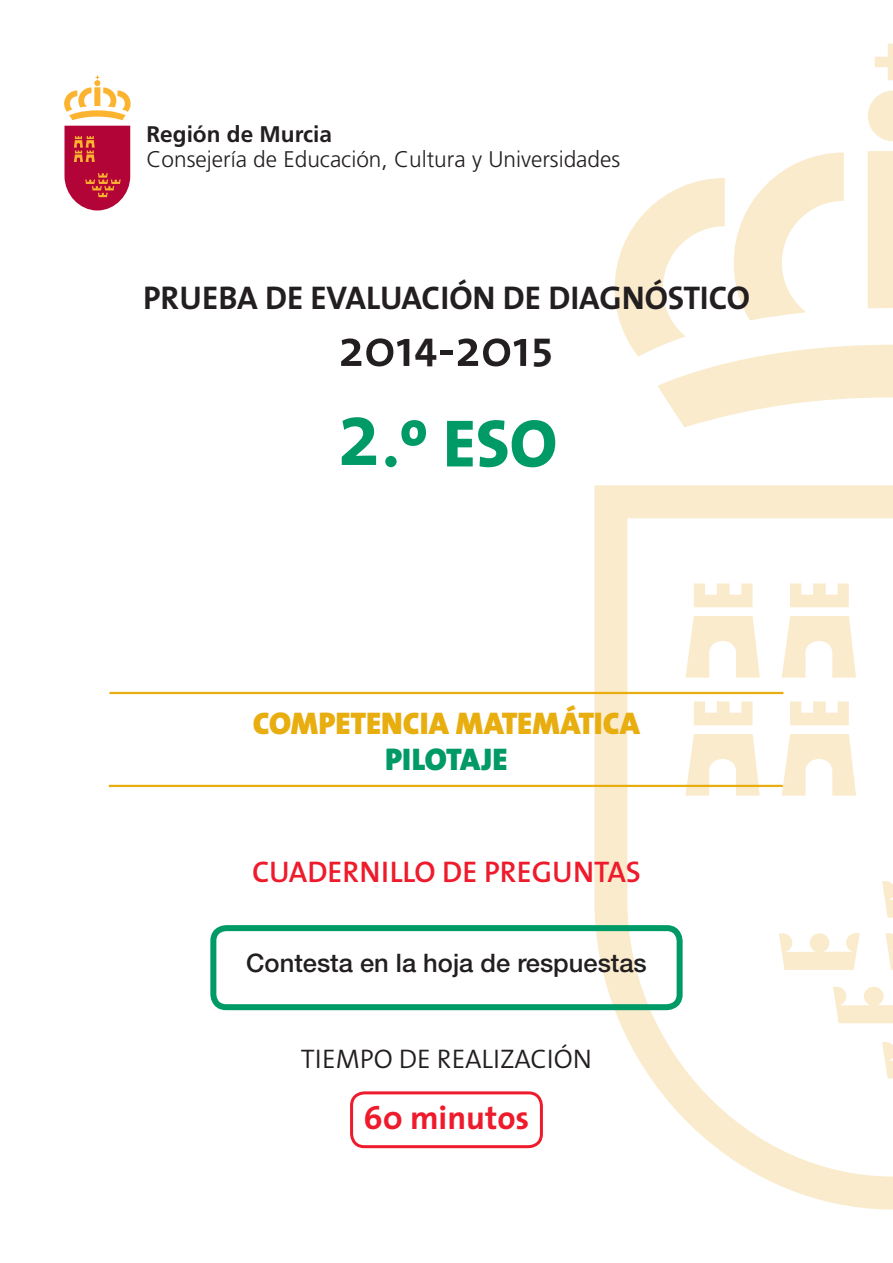
<style>
.page{position:relative;width:893px;height:1263px;background:#fff}
.page>*{position:absolute;margin:0;border:0;box-sizing:border-box;transform-origin:0 0}
.t1{font:800 67.5px "The Sans";color:#009a67}
.t2{font:600 52.5px "The Sans";color:#231f20}
.t3{font:700 33px "The Sans";color:#231f20}
.t4{font:700 33px "The Sans";color:#ee1b2c}
.t5{font:900 31.5px "The Sans";color:#e8ad0f}
.t6{font:900 31.5px "The Sans";color:#009a67}
.t7{font:600 30px "The Sans";color:#ee1b2c}
.t8{font:300 27px "The Sans";color:#231f20}
.t9{font:500 25.5px "Helvetica Neue";color:#231f20}
.t10{font:300 22.65px "Frutiger";color:#231f20}
.t11{font:700 22.65px "Frutiger";color:#231f20}
.s1{font-family:"The Sans Mono";font-weight:700;font-size:40.5px}
.s2{font-family:"The Sans Mono";font-weight:700;font-size:78px}
.s3{font-size:60px}
</style>
<div class="page">
<svg style="left:578px;top:485px;width:315px;height:725px"></svg>
<svg style="left:779px;top:881px;width:114px;height:197px"></svg>
<svg style="left:685px;top:583px;width:171px;height:213px"></svg>
<svg style="left:615px;top:44px;width:278px;height:383px"></svg>
<div style="left:350px;top:1091px;width:193px;height:57px;border:3px solid #ee1b2c;border-radius:13px"></div>
<div style="left:210px;top:925px;width:473px;height:85px;border:6px solid #009a67;border-radius:13px"></div>
<hr style="left:109px;top:785px;width:674px;height:2px;background:#e8ad0f">
<hr style="left:109px;top:692px;width:674px;height:2px;background:#e8ad0f">
<svg style="left:64px;top:75px;width:67px;height:45px"></svg>
<svg style="left:65px;top:126px;width:65px;height:84px;background:#bf2746"></svg>
<p class="t11" style="left:146px;top:121px;width:187px">Región de Murcia</p>
<p class="t10" style="left:146px;top:146px;width:475px">Consejería de Educación, Cultura y Universidades</p>
<h3 class="t3" style="left:143px;top:270px;width:608px">PRUEBA DE EVALUACIÓN DE DIAGNÓSTICO</h3>
<h2 class="t2" style="left:338px;top:304px;width:217px">201<span class="s1">4</span>-201<span class="s1">5</span></h2>
<h1 class="t1" style="left:336px;top:387px;width:223px"><span class="s2">2</span><span class="s3">.</span>º ESO</h1>
<h3 class="t5" style="left:253px;top:696px;width:389px">COMPETENCIA MATEMÁTICA</h3>
<h3 class="t6" style="left:385px;top:733px;width:124px">PILOTAJE</h3>
<h3 class="t7" style="left:252px;top:846px;width:390px">CUADERNILLO DE PREGUNTAS</h3>
<p class="t9" style="left:246px;top:948px;width:402px">Contesta en la hoja de respuestas</p>
<p class="t8" style="left:301px;top:1036px;width:293px">TIEMPO DE REALIZACIÓN</p>
<h3 class="t4" style="left:364px;top:1090px;width:167px">60 minutos</h3>
</div>
